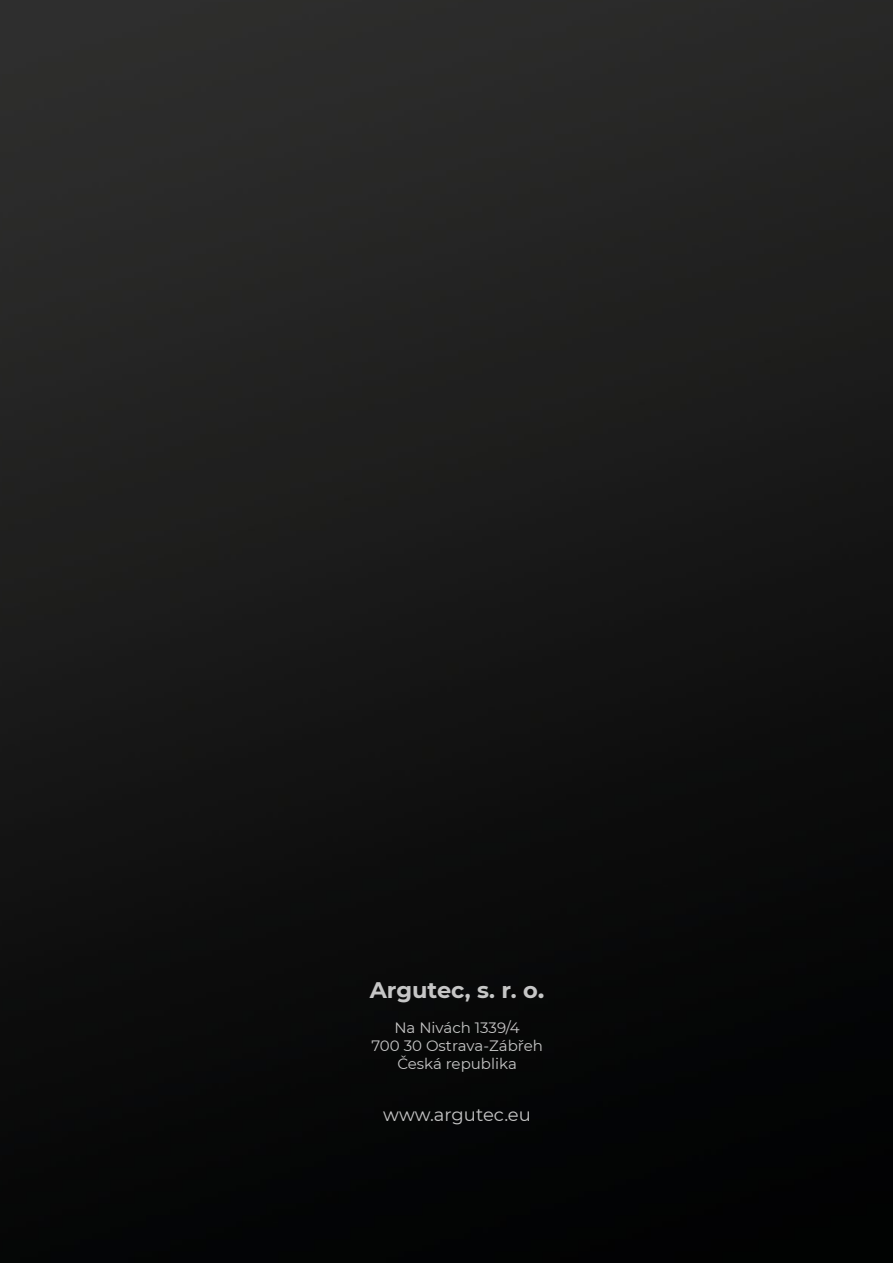
<style>
.page{position:relative;width:893px;height:1263px;background:#fff}
.page>*{position:absolute;margin:0;border:0;box-sizing:border-box;transform-origin:0 0}
.t1{font:700 22.5px "Montserrat";color:#c6c6c6}
.t2{font:18px "Montserrat";color:#c6c6c6}
.t3{font:15px/18px "Montserrat";color:#c6c6c6;text-align:center}
.s1{font-size:25.5px}
</style>
<div class="page">
<img style="left:0;top:0;width:893px;height:1263px">
<h1 class="t1" style="left:370px;top:973px;width:176px">Argutec, s. r. o<span class="s1">.</span></h1>
<p class="t3" style="left:371px;top:1018px;width:173px">Na Nivách 1339/4<br>700 30 Ostrava-Zábřeh<br>Česká republika</p>
<p class="t2" style="left:383px;top:1102px;width:149px">www.argutec.eu</p>
</div>
